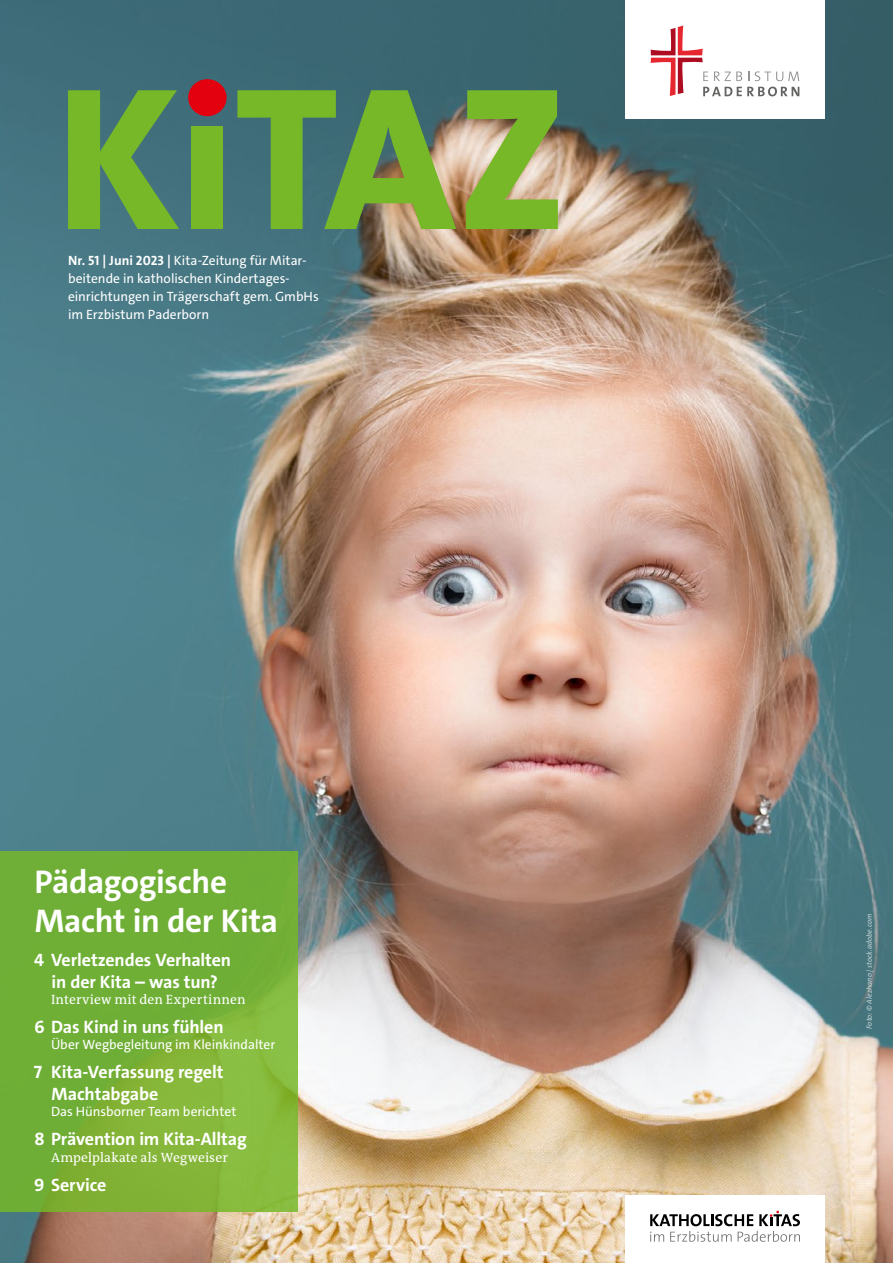
<style>
.page{position:relative;width:893px;height:1263px;background:#fff}
.page>*{position:absolute;margin:0;border:0;box-sizing:border-box;transform-origin:0 0}
.t1{font:700 33px/39px "The Sans C4 s";letter-spacing:-.01em;color:#fff}
.t2{font:700 18px/21.6px "The Sans C4 s";letter-spacing:-.005em;color:#fff;text-align:center}
.t3{font:13.5px/18px "The Sans C4 s";color:#fff}
.t4{font:13.5px "The Antiqua B W5 Plain";letter-spacing:.01em;color:#fff}
.t5{font:italic 7.5px "The Sans C4 s";letter-spacing:.015em;color:#fff}
.s1{font-weight:700}
</style>
<div class="page">
<img style="left:0;top:0;width:893px;height:1263px">
<svg style="left:0;top:852px;width:298px;height:360px;background:#77b237"></svg>
<div style="left:625px;top:1195px;width:200px;height:68px;background:#fff"></div>
<svg style="left:650px;top:1211px;width:150px;height:31px"></svg>
<div style="left:625px;top:0;width:200px;height:119px;background:#fff"></div>
<svg style="left:651px;top:26px;width:148px;height:70px"></svg>
<svg style="left:68px;top:90px;width:111px;height:139px;background:#629d47"></svg>
<div style="left:188px;top:79px;width:39px;height:37px;background:#e3000f;border-radius:50%"></div>
<div style="left:192px;top:127px;width:31px;height:102px;background:#76b828"></div>
<svg style="left:237px;top:90px;width:219px;height:139px;background:#68974e"></svg>
<svg style="left:466px;top:90px;width:92px;height:139px;background:#94b752"></svg>
<p class="t3" style="left:68px;top:252px;width:252px"><span class="s1">Nr. 51 | Juni 2023 |</span> Kita-Zeitung für Mitar&shy;beitende in katholischen Kindertages-- einrichtungen in Trägerschaft gem. GmbHs im Erzbistum Paderborn</p>
<h1 class="t1" style="left:34px;top:863px;width:245px">Pädagogische<br>Macht in der Kita</h1>
<h2 class="t2" style="left:34px;top:949px;width:199px">4 Verletzendes Verhalten in der Kita – was tun?</h2>
<p class="t4" style="left:51px;top:991px;width:196px">Interview mit den Expertinnen</p>
<h2 class="t2" style="left:34px;top:1016px;width:191px">6 Das Kind in uns fühlen</h2>
<p class="t3" style="left:51px;top:1036px;width:226px">Über Wegbegleitung im Kleinkindalter</p>
<h2 class="t2" style="left:52px;top:1062px;width:173px;text-align:left;text-indent:-18px">7 Kita-Verfassung regelt<br>Machtabgabe</h2>
<p class="t3" style="left:51px;top:1103px;width:187px">Das Hünsborner Team berichtet</p>
<h2 class="t2" style="left:34px;top:1129px;width:214px">8 Prävention im Kita-Alltag</h2>
<p class="t4" style="left:51px;top:1148px;width:178px">Ampelplakate als Wegweiser</p>
<h2 class="t2" style="left:34px;top:1174px;width:74px">9 Service</h2>
<p class="t5" style="left:864px;top:1029px;width:117px;rotate:-90deg">Foto: © Alezhano | stock.adobe.com</p>
</div>
